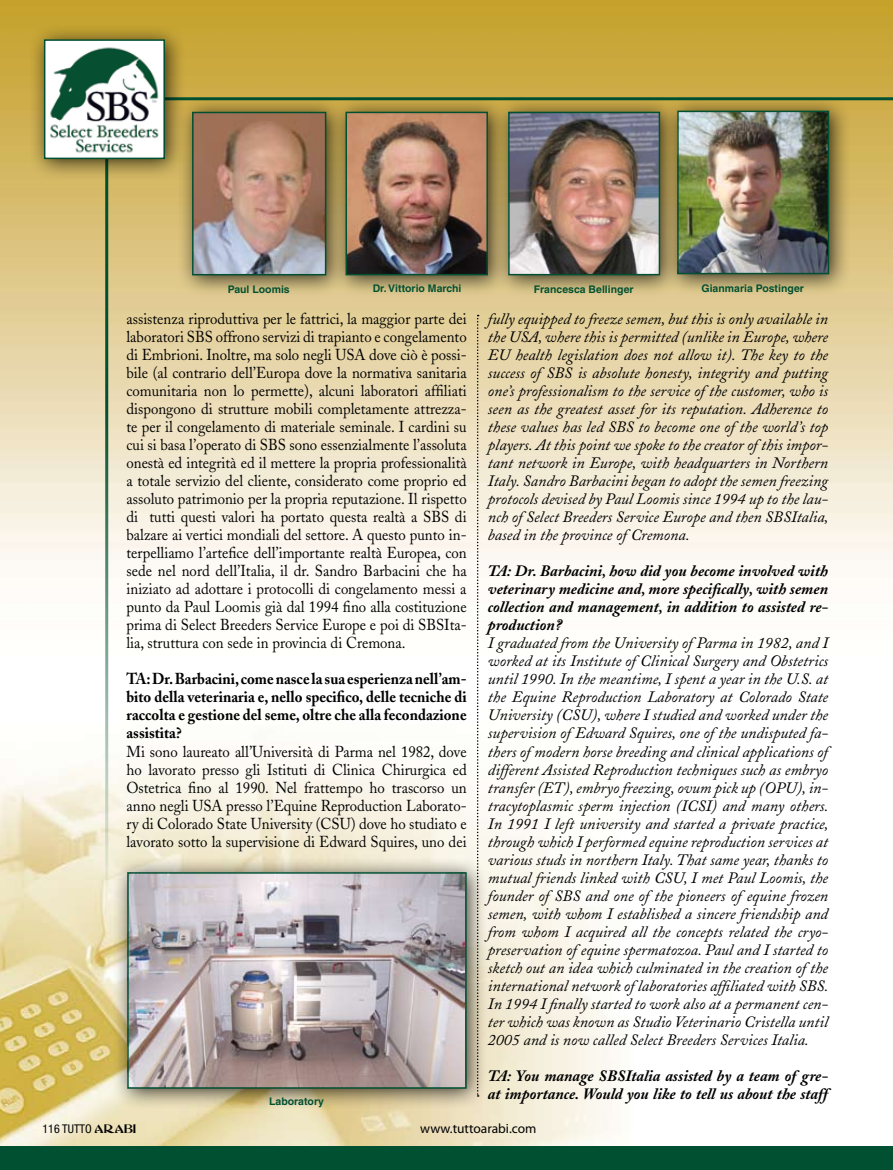
<style>
.page{position:relative;width:893px;height:1170px;background:#fff}
.page>*{position:absolute;margin:0;border:0;box-sizing:border-box;transform-origin:0 0}
.t1{font:italic 15.75px/18px "Adobe Caslon";color:#000;text-align:justify}
.t2{font:15.75px/18px "Adobe Caslon";color:#000;text-align:justify;scale:.94 1}
.t3{font:italic 700 15.75px/18px "Adobe Caslon";color:#000;text-align:justify}
.t4{font:700 15.75px/18px "Adobe Caslon";color:#000;text-align:justify;scale:.94 1}
.t5{font:13.5px "Myriad Pro";color:#000}
.t6{font:condensed 12px "Helvetica Neue";color:#000}
.t7{font:700 10.5px "Helvetica";color:#015031}
.s1{font-family:"Abbess";font-stretch:normal}
</style>
<div class="page">
<img style="left:0;top:0;width:893px;height:1146px">
<svg style="left:477px;top:315px;width:2px;height:540px"></svg>
<hr style="left:105px;top:97px;width:788px;height:3px;background:#015031">
<hr style="left:105px;top:98px;width:3px;height:817px;background:#015031">
<div style="left:111px;top:855px;width:386px;height:263px;background:#000;opacity:.75"></div>
<img style="left:130px;top:875px;width:334px;height:210px">
<div style="left:127px;top:872px;width:340px;height:216px;border:2px solid #015031"></div>
<div style="left:0;top:1146px;width:893px;height:23px;background:#015031"></div>
<div style="left:491px;top:95px;width:199px;height:209px;background:#000;opacity:.75"></div>
<img style="left:517px;top:115px;width:140px;height:157px">
<div style="left:508px;top:112px;width:152px;height:163px;border:2px solid #015031"></div>
<div style="left:660px;top:94px;width:199px;height:209px;background:#000;opacity:.75"></div>
<img style="left:680px;top:114px;width:146px;height:157px">
<div style="left:677px;top:111px;width:152px;height:163px;border:2px solid #015031"></div>
<div style="left:175px;top:95px;width:182px;height:210px;background:#000;opacity:.75"></div>
<img style="left:195px;top:115px;width:128px;height:157px">
<div style="left:192px;top:112px;width:134px;height:163px;border:2px solid #015031"></div>
<div style="left:329px;top:95px;width:188px;height:209px;background:#000;opacity:.75"></div>
<img style="left:348px;top:115px;width:137px;height:157px">
<div style="left:345px;top:112px;width:143px;height:163px;border:2px solid #015031"></div>
<div style="left:27px;top:23px;width:167px;height:166px;background:#000;opacity:.75"></div>
<img style="left:47px;top:42px;width:115px;height:114px">
<div style="left:44px;top:39px;width:121px;height:120px;border:2px solid #015031"></div>
<p class="t7" style="left:228px;top:282px;width:64px">Paul Loomis</p>
<p class="t7" style="left:373px;top:282px;width:90px">Dr. Vittorio Marchi</p>
<p class="t7" style="left:534px;top:283px;width:101px">Francesca Bellinger</p>
<p class="t7" style="left:701px;top:281px;width:104px">Gianmaria Postinger</p>
<p class="t2" style="left:126px;top:310px;width:363px">assistenza riproduttiva per le fattrici, la maggior parte dei laboratori SBS offrono servizi di trapianto e congelamento di Embrioni. Inoltre, ma solo negli USA dove ciò è possi&shy;bile (al contrario dell’Europa dove la normativa sanitaria comunitaria non lo permette), alcuni laboratori affiliati dispongono di strutture mobili completamente attrezza&shy;te per il congelamento di materiale seminale. I cardini su cui si basa l’operato di SBS sono essenzialmente l’assoluta onestà ed integrità ed il mettere la propria professionalità a totale servizio del cliente, considerato come proprio ed assoluto patrimonio per la propria reputazione. Il rispetto di tutti questi valori ha portato questa realtà a SBS di balzare ai vertici mondiali del settore. A questo punto in&shy;terpelliamo l’artefice dell’importante realtà Europea, con sede nel nord dell’Italia, il dr. Sandro Barbacini che ha iniziato ad adottare i protocolli di congelamento messi a punto da Paul Loomis già dal 1994 fino alla costituzione prima di Select Breeders Service Europe e poi di SBSIta&shy;lia, struttura con sede in provincia di Cremona.</p>
<p class="t4" style="left:126px;top:670px;width:363px">TA: Dr. Barbacini, come nasce la sua esperienza nell’am&shy;bito della veterinaria e, nello specifico, delle tecniche di raccolta e gestione del seme, oltre che alla fecondazione assistita?</p>
<p class="t2" style="left:126px;top:742px;width:363px">Mi sono laureato all’Università di Parma nel 1982, dove ho lavorato presso gli Istituti di Clinica Chirurgica ed Ostetrica fino al 1990. Nel frattempo ho trascorso un anno negli USA presso l’Equine Reproduction Laborato&shy;ry di Colorado State University (CSU) dove ho studiato e lavorato sotto la supervisione di Edward Squires, uno dei</p>
<p class="t7" style="left:269px;top:1095px;width:56px">Laboratory</p>
<p class="t1" style="left:488px;top:310px;width:342px">fully equipped to freeze semen, but this is only available in the USA, where this is permitted (unlike in Europe, where EU health legislation does not allow it). The key to the success of SBS is absolute honesty, integrity and putting one’s professionalism to the service of the customer, who is seen as the greatest asset for its reputation. Adherence to these values has led SBS to become one of the world’s top players. At this point we spoke to the creator of this impor&shy;tant network in Europe, with headquarters in Northern Italy. Sandro Barbacini began to adopt the semen freezing protocols devised by Paul Loomis since 1994 up to the lau&shy;nch of Select Breeders Service Europe and then SBSItalia, based in the province of Cremona.</p>
<p class="t3" style="left:488px;top:562px;width:342px">TA: Dr. Barbacini, how did you become involved with veterinary medicine and, more specifically, with semen collection and management, in addition to assisted re&shy;production?</p>
<p class="t1" style="left:488px;top:634px;width:342px">I graduated from the University of Parma in 1982, and I worked at its Institute of Clinical Surgery and Obstetrics until 1990. In the meantime, I spent a year in the U.S. at the Equine Reproduction Laboratory at Colorado State University (CSU), where I studied and worked under the supervision of Edward Squires, one of the undisputed fa&shy;thers of modern horse breeding and clinical applications of different Assisted Reproduction techniques such as embryo transfer (ET), embryo freezing, ovum pick up (OPU), in&shy;tracytoplasmic sperm injection (ICSI) and many others.<br>In 1991 I left university and started a private practice, through which I performed equine reproduction services at various studs in northern Italy. That same year, thanks to mutual friends linked with CSU, I met Paul Loomis, the founder of SBS and one of the pioneers of equine frozen semen, with whom I established a sincere friendship and from whom I acquired all the concepts related the cryo&shy;preservation of equine spermatozoa. Paul and I started to sketch out an idea which culminated in the creation of the international network of laboratories affiliated with SBS.<br>In 1994 I finally started to work also at a permanent cen&shy;ter which was known as Studio Veterinario Cristella until 2005 and is now called Select Breeders Services Italia.</p>
<p class="t3" style="left:488px;top:1066px;width:342px">TA: You manage SBSItalia assisted by a team of gre&shy;at importance. Would you like to tell us about the staff</p>
<p class="t6" style="left:43px;top:1121px;width:95px">116 TUTTO <span class="s1">ARABI</span></p>
<p class="t5" style="left:420px;top:1120px;width:118px">www.tuttoarabi.com</p>
</div>
